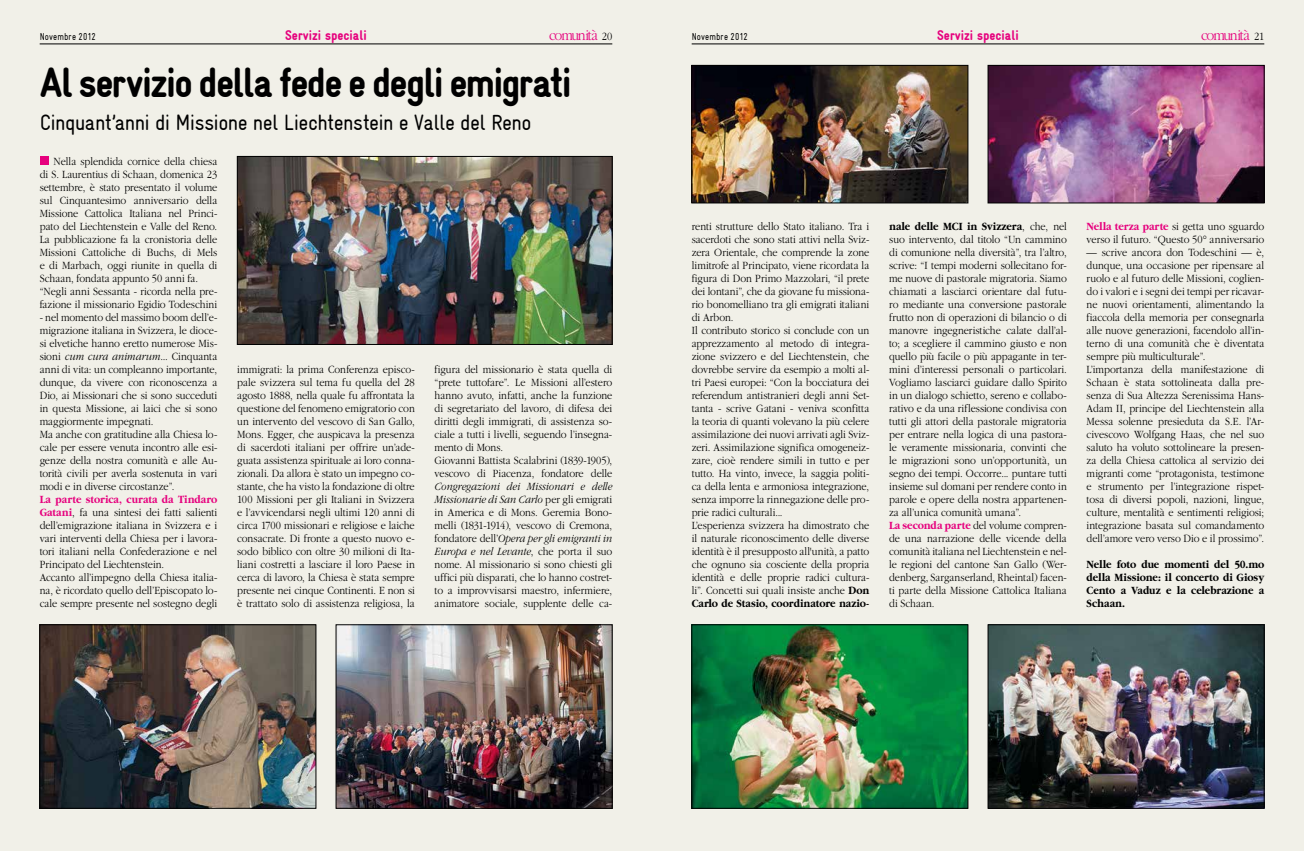
<style>
.page{position:relative;width:1304px;height:851px;background:#fff}
.page>*{position:absolute;margin:0;border:0;box-sizing:border-box;transform-origin:0 0}
.t1{font:900 42px "Gravur Condensed";letter-spacing:-.04em;color:#000}
.t2{font:22px "Gravur Condensed";letter-spacing:-.025em;color:#000}
.t3{font:300 15.5px "Garamond";letter-spacing:-.07em;color:#e6007d;scale:.9 1}
.t4{font:900 14px "Gravur Condensed";color:#e6007d}
.t5{font:300 11.5px/13px "Garamond";color:#000;scale:.9 1}
.t6{font:700 11.5px/13px "Garamond";color:#000;text-align:justify;scale:.9 1}
.t7{font:10px "Gravur Condensed";letter-spacing:.015em;color:#000;scale:.9 1}
.s1{font-size:11.5px;color:#000}
.s2{font-style:italic}
.s3{font-weight:700;color:#e6007d}
.s4{font-weight:700}
</style>
<div class="page">
<div style="left:652px;top:0;width:652px;height:850px;background:#f1f0e8"></div>
<div style="left:0;top:0;width:652px;height:850px;background:#f1f0e8"></div>
<hr style="left:692px;top:44px;width:572px;height:1px;background:#000">
<hr style="left:40px;top:44px;width:572px;height:1px;background:#000">
<div style="left:40px;top:156px;width:9px;height:9px;background:#e6007d"></div>
<img style="left:239px;top:158px;width:371px;height:184px">
<div style="left:237px;top:156px;width:375px;height:188px;border:1px solid #000"></div>
<img style="left:338px;top:626px;width:272px;height:180px">
<div style="left:336px;top:624px;width:276px;height:184px;border:1px solid #000"></div>
<img style="left:990px;top:67px;width:272px;height:134px">
<div style="left:988px;top:65px;width:276px;height:138px;border:1px solid #000"></div>
<img style="left:990px;top:626px;width:272px;height:180px">
<div style="left:988px;top:624px;width:276px;height:184px;border:1px solid #000"></div>
<img style="left:42px;top:626px;width:272px;height:180px">
<div style="left:40px;top:624px;width:276px;height:184px;border:1px solid #000"></div>
<img style="left:694px;top:67px;width:272px;height:134px">
<div style="left:692px;top:65px;width:276px;height:138px;border:1px solid #000"></div>
<img style="left:694px;top:626px;width:272px;height:180px">
<div style="left:692px;top:624px;width:276px;height:184px;border:1px solid #000"></div>
<p class="t7" style="left:40px;top:31px;width:64px">Novembre 2012</p>
<p class="t4" style="left:285px;top:27px;width:83px">Servizi speciali</p>
<h3 class="t3" style="left:549px;top:27px;width:72px">comunità <span class="s1">20</span></h3>
<p class="t7" style="left:692px;top:31px;width:64px">Novembre 2012</p>
<p class="t4" style="left:937px;top:27px;width:83px">Servizi speciali</p>
<h3 class="t3" style="left:1201px;top:27px;width:72px">comunità <span class="s1">21</span></h3>
<h1 class="t1" style="left:40px;top:59px;width:534px">Al servizio della fede e degli emigrati</h1>
<h2 class="t2" style="left:40px;top:110px;width:493px">Cinquant’anni di Missione nel Liechtenstein e Valle del Reno</h2>
<p class="t5" style="left:40px;top:155px;width:199px;text-indent:14px">Nella splendida cornice della chiesa di S. Laurentius di Schaan, domenica 23 settembre, è stato presentato il volume sul Cinquantesimo anniversario della Missione Cattolica Italiana nel Princi&shy;pato del Liechtenstein e Valle del Reno.<br>La pubblicazione fa la cronistoria delle Missioni Cattoliche di Buchs, di Mels e di Marbach, oggi riunite in quella di Schaan, fondata appunto 50 anni fa. “Negli anni Sessanta - ricorda nella pre&shy;fazione il missionario Egidio Todeschini</p>
<p class="t5" style="left:40px;top:311px;width:199px">- nel momento del massimo boom dell’e&shy;migrazione italiana in Svizzera, le dioce&shy;si elvetiche hanno eretto numerose Mis&shy;sioni <span class="s2">cum cura animarum</span>... Cinquanta anni di vita: un compleanno importante, dunque, da vivere con riconoscenza a Dio, ai Missionari che si sono succeduti in questa Missione, ai laici che si sono maggiormente impegnati.<br>Ma anche con gratitudine alla Chiesa lo&shy;cale per essere venuta incontro alle esi&shy;genze della nostra comunità e alle Au&shy;torità civili per averla sostenuta in vari modi e in diverse circostanze”.</p>
<p class="t5" style="left:40px;top:493px;width:199px"><span class="s3">La parte storica, curata da Tindaro Gatani</span>, fa una sintesi dei fatti salienti dell’emigrazione italiana in Svizzera e i vari interventi della Chiesa per i lavora&shy;tori italiani nella Confederazione e nel Principato del Liechtenstein.<br>Accanto all’impegno della Chiesa italia&shy;na, è ricordato quello dell’Episcopato lo&shy;cale sempre presente nel sostegno degli</p>
<p class="t5" style="left:692px;top:220px;width:199px">renti strutture dello Stato italiano. Tra i sacerdoti che sono stati attivi nella Sviz&shy;zera Orientale, che comprende la zone limitrofe al Principato, viene ricordata la figura di Don Primo Mazzolari, “il prete dei lontani”, che da giovane fu missiona&shy;rio bonomelliano tra gli emigrati italiani di Arbon.<br>Il contributo storico si conclude con un apprezzamento al metodo di integra&shy;zione svizzero e del Liechtenstein, che dovrebbe servire da esempio a molti al&shy;tri Paesi europei: “Con la bocciatura dei referendum antistranieri degli anni Set&shy;tanta - scrive Gatani - veniva sconfitta la teoria di quanti volevano la più celere assimilazione dei nuovi arrivati agli Sviz&shy;zeri. Assimilazione significa omogeneiz&shy;zare, cioè rendere simili in tutto e per tutto. Ha vinto, invece, la saggia politi&shy;ca della lenta e armoniosa integrazione, senza imporre la rinnegazione delle pro&shy;prie radici culturali...<br>L’esperienza svizzera ha dimostrato che il naturale riconoscimento delle diverse identità è il presupposto all'unità, a patto che ognuno sia cosciente della propria identità e delle proprie radici cultura&shy;li”. Concetti sui quali insiste anche <span class="s4">Don Carlo de Stasio, coordinatore nazio-</span></p>
<p class="t5" style="left:889px;top:220px;width:199px"><span class="s4">nale delle MCI in Svizzera</span>, che, nel suo intervento, dal titolo “Un cammino di comunione nella diversità”, tra l’altro, scrive: “I tempi moderni sollecitano for&shy;me nuove di pastorale migratoria. Siamo chiamati a lasciarci orientare dal futu&shy;ro mediante una conversione pastorale frutto non di operazioni di bilancio o di manovre ingegneristiche calate dall’al&shy;to; a scegliere il cammino giusto e non quello più facile o più appagante in ter&shy;mini d’interessi personali o particolari.<br>Vogliamo lasciarci guidare dallo Spirito in un dialogo schietto, sereno e collabo&shy;rativo e da una riflessione condivisa con tutti gli attori della pastorale migratoria per entrare nella logica di una pastora&shy;le veramente missionaria, convinti che le migrazioni sono un’opportunità, un segno dei tempi. Occorre... puntare tutti insieme sul domani per rendere conto in parole e opere della nostra appartenen&shy;za all’unica comunità umana”.<br><span class="s3">La seconda parte</span> del volume compren&shy;de una narrazione delle vicende della comunità italiana nel Liechtenstein e nel&shy;le regioni del cantone San Gallo (Wer&shy;denberg, Sarganserland, Rheintal) facen&shy;ti parte della Missione Cattolica Italiana di Schaan.</p>
<p class="t5" style="left:1087px;top:220px;width:199px"><span class="s3">Nella terza parte</span> si getta uno sguardo verso il futuro. “Questo 50° anniversario</p>
<p class="t5" style="left:1087px;top:246px;width:199px">— scrive ancora don Todeschini — è, dunque, una occasione per ripensare al ruolo e al futuro delle Missioni, coglien&shy;do i valori e i segni dei tempi per ricavar&shy;ne nuovi orientamenti, alimentando la fiaccola della memoria per consegnarla alle nuove generazioni, facendolo all’in&shy;terno di una comunità che è diventata sempre più multiculturale”.<br>L’importanza della manifestazione di Schaan è stata sottolineata dalla pre&shy;senza di Sua Altezza Serenissima Hans-Adam II, principe del Liechtenstein alla Messa solenne presieduta da S.E. l’Ar&shy;civescovo Wolfgang Haas, che nel suo saluto ha voluto sottolineare la presen&shy;za della Chiesa cattolica al servizio dei migranti come “protagonista, testimone e strumento per l’integrazione rispet&shy;tosa di diversi popoli, nazioni, lingue, culture, mentalità e sentimenti religiosi; integrazione basata sul comandamento dell’amore vero verso Dio e il prossimo”.</p>
<p class="t6" style="left:1087px;top:558px;width:199px">Nelle foto due momenti del 50.mo della Missione: il concerto di Giosy Cento a Vaduz e la celebrazione a Schaan.</p>
<p class="t5" style="left:237px;top:363px;width:199px;text-align:justify">immigrati: la prima Conferenza episco&shy;pale svizzera sul tema fu quella del 28 agosto 1888, nella quale fu affrontata la questione del fenomeno emigratorio con un intervento del vescovo di San Gallo, Mons. Egger, che auspicava la presenza di sacerdoti italiani per offrire un’ade&shy;guata assistenza spirituale ai loro conna&shy;zionali. Da allora è stato un impegno co&shy;stante, che ha visto la fondazione di oltre 100 Missioni per gli Italiani in Svizzera e l’avvicendarsi negli ultimi 120 anni di circa 1700 missionari e religiose e laiche consacrate. Di fronte a questo nuovo e&shy;sodo biblico con oltre 30 milioni di Ita&shy;liani costretti a lasciare il loro Paese in cerca di lavoro, la Chiesa è stata sempre presente nei cinque Continenti. E non si è trattato solo di assistenza religiosa, la</p>
<p class="t5" style="left:435px;top:363px;width:199px">figura del missionario è stata quella di “prete tuttofare”. Le Missioni all’estero hanno avuto, infatti, anche la funzione di segretariato del lavoro, di difesa dei diritti degli immigrati, di assistenza so&shy;ciale a tutti i livelli, seguendo l’insegna&shy;mento di Mons.<br>Giovanni Battista Scalabrini (1839-1905), vescovo di Piacenza, fondatore delle</p>
<p class="t5" style="left:435px;top:480px;width:199px;text-align:justify"><span class="s2">Congregazioni dei Missionari e delle Missionarie di San Carlo</span> per gli emigrati in America e di Mons. Geremia Bono&shy;melli (1831-1914), vescovo di Cremona, fondatore dell’<span class="s2">Opera per gli emigranti in Europa e nel Levante</span>, che porta il suo nome. Al missionario si sono chiesti gli uffici più disparati, che lo hanno costret&shy;to a improvvisarsi maestro, infermiere, animatore sociale, supplente delle ca-</p>
</div>
